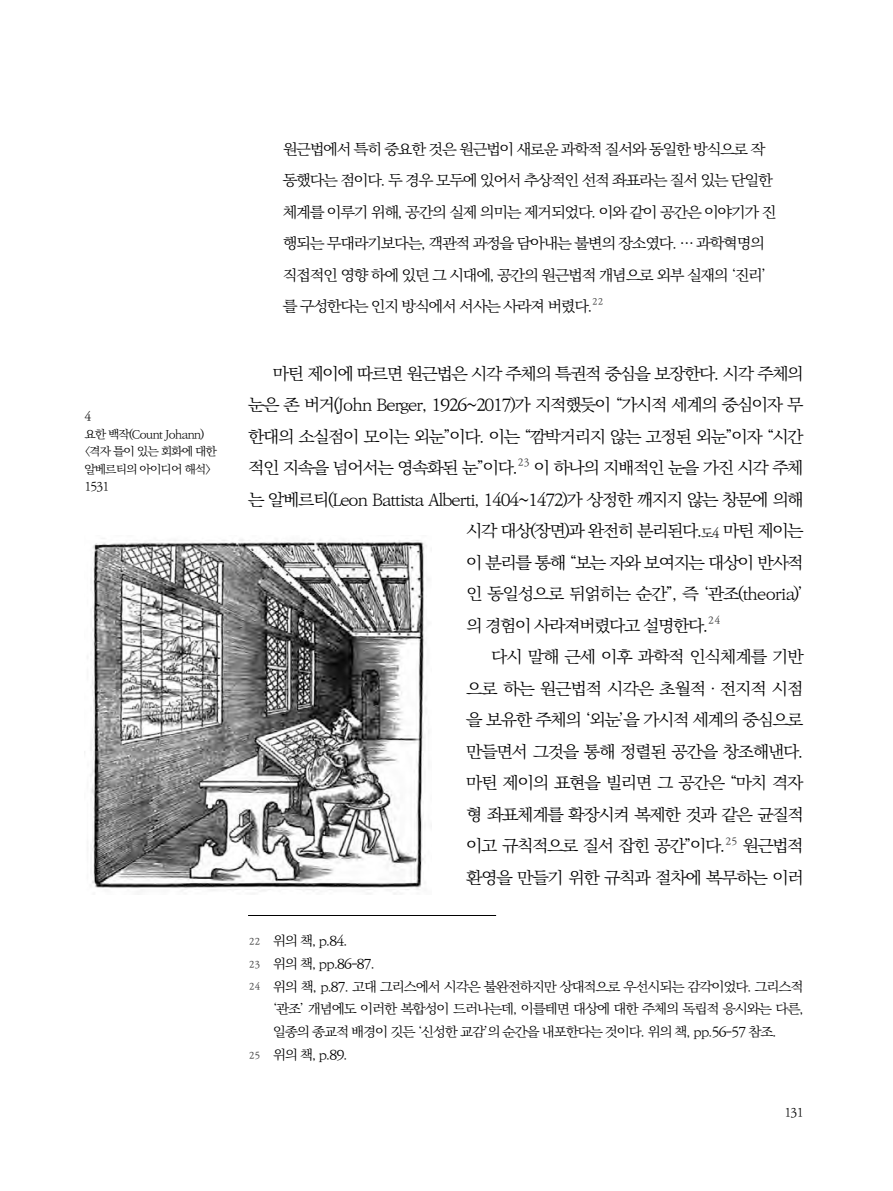
<style>
.page{position:relative;width:893px;height:1191px;background:#fff}
.page>*{position:absolute;margin:0;border:0;box-sizing:border-box;transform-origin:0 0}
.본문{font:16.62px/31.5px "Ko Pub World Batang PL";letter-spacing:-.08em;color:#000;text-align:justify;scale:1.05 1}
.본문_중간인용구{font:15.05px/31.5px "Ko Pub World Batang PL";letter-spacing:-.08em;color:#000;scale:1.05 1}
.각주{font:13.3px/22.8px "Ko Pub World Batang PL";letter-spacing:-.08em;color:#000;text-align:justify;scale:1.05 1}
.보조설명7_세리프{font:11.72px "Ko Pub World Batang PL";letter-spacing:-.08em;color:#000;scale:1.05 1}
.본문-2{font:9.62px "Ko Pub World Batang PM";color:#474747;scale:1.05 1}
.본문_중간인용구-2{font:8.75px "Ko Pub World Batang PM";color:#474747;scale:1.05 1}
.s1{font-size:12.42px}
.s2{font-family:"Ko Pub World Batang PM";font-size:9.1px;color:#474747}
</style>
<div class="page">
<hr style="left:248px;top:915px;width:248px;height:1px;background:#000">
<img style="left:84px;top:539px;width:343px;height:355px">
<p class="보조설명7_세리프" style="left:84px;top:408px;width:8px">4</p>
<p class="보조설명7_세리프" style="left:84px;top:425px;width:116px">요한 백작(Count Johann)</p>
<p class="보조설명7_세리프" style="left:84px;top:443px;width:128px">&lt;격자 틀이 있는 회화에 대한</p>
<p class="보조설명7_세리프" style="left:84px;top:460px;width:122px">알베르티의 아이디어 해석&gt;</p>
<p class="보조설명7_세리프" style="left:84px;top:478px;width:25px">1531</p>
<p class="본문_중간인용구" style="left:283px;top:133px;width:472px">원근법에서 특히 중요한 것은 원근법이 새로운 과학적 질서와 동일한 방식으로 작 동했다는 점이다. 두 경우 모두에 있어서 추상적인 선적 좌표라는 질서 있는 단일한 체계를 이루기 위해, 공간의 실제 의미는 제거되었다. 이와 같이 공간은 이야기가 진 행되는 무대라기보다는, 객관적 과정을 담아내는 불변의 장소였다. … 과학혁명의 직접적인 영향 하에 있던 그 시대에, 공간의 원근법적 개념으로 외부 실재의 ‘진리’ 를 구성한다는 인지 방식에서 서사는 사라져 버렸다.</p>
<p class="본문_중간인용구-2" style="left:591px;top:295px;width:15px">２２</p>
<p class="본문" style="left:248px;top:358px;width:531px;text-indent:25px">마틴 제이에 따르면 원근법은 시각 주체의 특권적 중심을 보장한다. 시각 주체의 눈은 존 버거(John Berger, 1926~2017)가 지적했듯이 “가시적 세계의 중심이자 무 한대의 소실점이 모이는 외눈”이다. 이는 “깜박거리지 않는 고정된 외눈”이자 “시간 적인 지속을 넘어서는 영속화된 눈”이다.</p>
<p class="본문-2" style="left:516px;top:455px;width:16px">２３</p>
<p class="본문" style="left:534px;top:452px;width:259px">이 하나의 지배적인 눈을 가진 시각 주체</p>
<p class="본문" style="left:248px;top:484px;width:531px">는 알베르티(Leon Battista Alberti, 1404~1472)가 상정한 깨지지 않는 창문에 의해</p>
<p class="본문" style="left:466px;top:515px;width:323px">시각 대상(장면)과 완전히 분리된다.<span class="s1">도4</span> 마틴 제이는</p>
<p class="본문" style="left:466px;top:547px;width:323px">이 분리를 통해 “보는 자와 보여지는 대상이 반사적</p>
<p class="본문" style="left:466px;top:578px;width:323px">인 동일성으로 뒤얽히는 순간”, 즉 ‘관조(theoria)’</p>
<p class="본문" style="left:466px;top:610px;width:232px">의 경험이 사라져버렸다고 설명한다.</p>
<p class="본문-2" style="left:707px;top:613px;width:16px">２４</p>
<p class="본문" style="left:466px;top:641px;width:323px;text-indent:25px">다시 말해 근세 이후 과학적 인식체계를 기반 으로 하는 원근법적 시각은 초월적‧전지적 시점 을 보유한 주체의 ‘외눈’을 가시적 세계의 중심으로 만들면서 그것을 통해 정렬된 공간을 창조해낸다. 마틴 제이의 표현을 빌리면 그 공간은 “마치 격자 형 좌표체계를 확장시켜 복제한 것과 같은 균질적 이고 규칙적으로 질서 잡힌 공간”이다.</p>
<p class="본문-2" style="left:724px;top:833px;width:16px">２５</p>
<p class="본문" style="left:466px;top:830px;width:323px;text-align:right">원근법적<br>환영을 만들기 위한 규칙과 절차에 복무하는 이러</p>
<p class="각주" style="left:247px;top:930px;width:97px"><span class="s2">２２</span> 위의 책, p.84.</p>
<p class="각주" style="left:247px;top:952px;width:123px"><span class="s2">２３</span> 위의 책, pp.86-87.</p>
<p class="각주" style="left:273px;top:975px;width:507px;text-indent:-25px"><span class="s2">２４</span> 위의 책, p.87. 고대 그리스에서 시각은 불완전하지만 상대적으로 우선시되는 감각이었다. 그리스적 ‘관조’ 개념에도 이러한 복합성이 드러나는데, 이를테면 대상에 대한 주체의 독립적 응시와는 다른, 일종의 종교적 배경이 깃든 ‘신성한 교감’의 순간을 내포한다는 것이다. 위의 책, pp.56-57 참조.</p>
<p class="각주" style="left:247px;top:1043px;width:97px"><span class="s2">２５</span> 위의 책, p.89.</p>
<p class="보조설명7_세리프" style="left:785px;top:1104px;width:20px">131</p>
</div>
